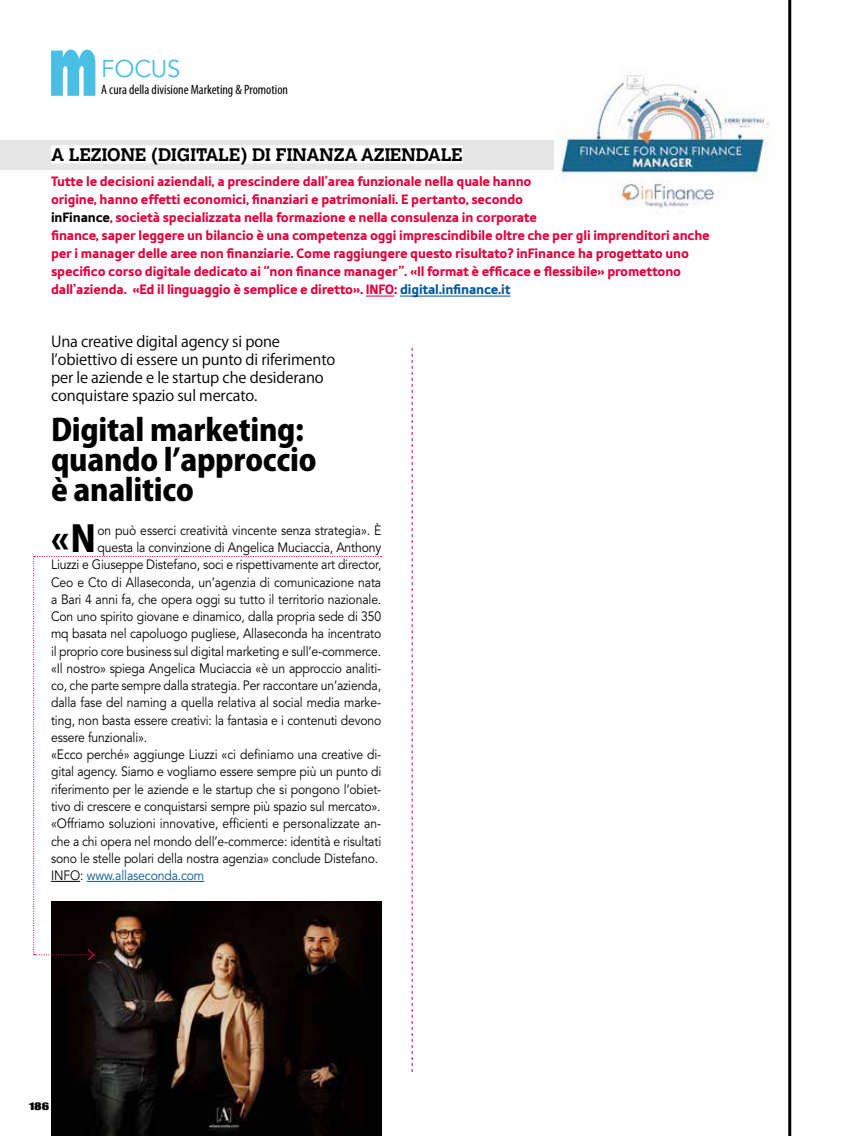
<style>
.page{position:relative;width:864px;height:1136px;background:#fff}
.page>*{position:absolute;margin:0;border:0;box-sizing:border-box;transform-origin:0 0}
.t1{font:800 35.85px "Koz Go Pr 6 N";color:#000}
.t2{font:800 30px/30px "Koz Go Pr 6 N";letter-spacing:-.01em;color:#000}
.t3{font:24px "Avenir LT Std";letter-spacing:-.01em;color:#48bfe3}
.t4{font:700 18px "Calvert MT Std";color:#000}
.t5{font:15px/18px "Koz Go Pr 6 N";letter-spacing:-.01em;color:#000}
.t6{font:900 14.25px/18px "Tabula ITC Std";letter-spacing:-.01em;color:#e2003b}
.t7{font:13.5px "Avenir LT Std";letter-spacing:-.01em;color:#000;scale:.9 1}
.t8{font:condensed 13.5px "Myriad Pro";color:#000}
.t9{font:13.5px "Avenir LT Std";letter-spacing:-.01em;color:#00579d;scale:.9 1}
.s1{color:#000}
.s2{color:#00579d}
</style>
<div class="page">
<hr style="left:51px;top:1101px;width:2px;height:34px;background:#000">
<img style="left:52px;top:901px;width:330px;height:234px">
<div style="left:0;top:140px;width:765px;height:30px;background:#e6e6e6"></div>
<svg style="left:366px;top:296px;width:28px;height:1px"></svg>
<hr style="left:400px;top:296px;width:110px;height:1px;background:#00579d">
<div style="left:51px;top:145px;width:411px;height:18px;background:#fff"></div>
<svg style="left:51px;top:50px;width:44px;height:46px;background:#67c9e7"></svg>
<hr style="left:787px;top:0;width:3px;height:1135px;background:#000">
<svg style="left:411px;top:348px;width:1px;height:723px"></svg>
<img style="left:554px;top:75px;width:216px;height:105px">
<img style="left:610px;top:173px;width:110px;height:35px">
<svg style="left:33px;top:556px;width:348px;height:405px"></svg>
<h3 class="t3" style="left:101px;top:55px;width:81px">FOCUS</h3>
<p class="t8" style="left:101px;top:81px;width:188px">A cura della divisione Marketing &amp; Promotion</p>
<h3 class="t4" style="left:51px;top:143px;width:413px">A LEZIONE (DIGITALE) DI FINANZA AZIENDALE</h3>
<p class="t6" style="left:51px;top:172px;width:660px">Tutte le decisioni aziendali, a prescindere dall’area funzionale nella quale hanno<br>origine, hanno effetti economici, finanziari e patrimoniali. E pertanto, secondo<br><span class="s1">inFinance</span>, società specializzata nella formazione e nella consulenza in corporate<br>finance, saper leggere un bilancio è una competenza oggi imprescindibile oltre che per gli imprenditori anche per i manager delle aree non finanziarie. Come raggiungere questo risultato? inFinance ha progettato uno specifico corso digitale dedicato ai “non finance manager”. «Il format è efficace e flessibile» promettono dall’azienda. «Ed il linguaggio è semplice e diretto». INFO: <span class="s2">digital.infinance.it</span></p>
<p class="t5" style="left:51px;top:333px;width:286px">Una creative digital agency si pone l’obiettivo di essere un punto di riferimento per le aziende e le startup che desiderano conquistare spazio sul mercato.</p>
<h2 class="t2" style="left:51px;top:415px;width:267px">Digital marketing: quando l’approccio è analitico</h2>
<h1 class="t1" style="left:51px;top:518px;width:46px">«N</h1>
<p class="t7" style="left:97px;top:522px;width:317px">on può esserci creatività vincente senza strategia». È</p>
<p class="t7" style="left:97px;top:539px;width:317px">questa la convinzione di Angelica Muciaccia, Anthony</p>
<p class="t7" style="left:51px;top:557px;width:368px">Liuzzi e Giuseppe Distefano, soci e rispettivamente art director,</p>
<p class="t7" style="left:51px;top:574px;width:368px">Ceo e Cto di Allaseconda, un’agenzia di comunicazione nata</p>
<p class="t7" style="left:51px;top:591px;width:368px">a Bari 4 anni fa, che opera oggi su tutto il territorio nazionale.</p>
<p class="t7" style="left:51px;top:608px;width:368px">Con uno spirito giovane e dinamico, dalla propria sede di 350</p>
<p class="t7" style="left:51px;top:626px;width:368px">mq basata nel capoluogo pugliese, Allaseconda ha incentrato</p>
<p class="t7" style="left:51px;top:643px;width:368px">il proprio core business sul digital marketing e sull’e-commerce.</p>
<p class="t7" style="left:51px;top:660px;width:368px">«Il nostro» spiega Angelica Muciaccia «è un approccio analiti-</p>
<p class="t7" style="left:51px;top:677px;width:368px">co, che parte sempre dalla strategia. Per raccontare un’azienda,</p>
<p class="t7" style="left:51px;top:695px;width:368px">dalla fase del naming a quella relativa al social media marke-</p>
<p class="t7" style="left:51px;top:712px;width:368px">ting, non basta essere creativi: la fantasia e i contenuti devono</p>
<p class="t7" style="left:51px;top:729px;width:108px">essere funzionali».</p>
<p class="t7" style="left:51px;top:746px;width:368px">«Ecco perché» aggiunge Liuzzi «ci definiamo una creative di-</p>
<p class="t7" style="left:51px;top:764px;width:368px">gital agency. Siamo e vogliamo essere sempre più un punto di</p>
<p class="t7" style="left:51px;top:781px;width:368px">riferimento per le aziende e le startup che si pongono l’obiet-</p>
<p class="t7" style="left:51px;top:798px;width:367px">tivo di crescere e conquistarsi sempre più spazio sul mercato».</p>
<p class="t7" style="left:51px;top:815px;width:368px">«Offriamo soluzioni innovative, efficienti e personalizzate an-</p>
<p class="t7" style="left:51px;top:833px;width:368px">che a chi opera nel mondo dell’e-commerce: identità e risultati</p>
<p class="t7" style="left:51px;top:850px;width:365px">sono le stelle polari della nostra agenzia» conclude Distefano.</p>
<p class="t9" style="left:51px;top:867px;width:172px"><span class="s1">INFO:</span> www.allaseconda.com</p>
</div>
